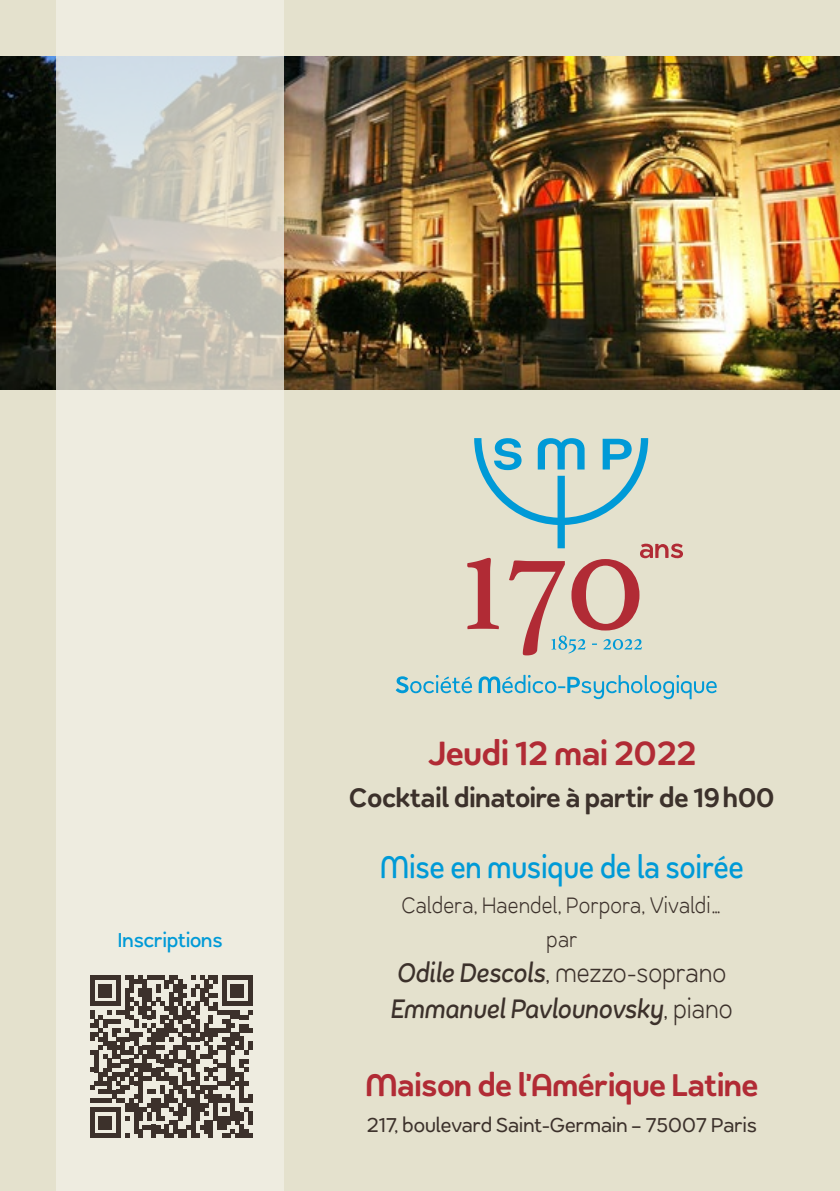
<style>
.page{position:relative;width:840px;height:1191px;background:#fff}
.page>*{position:absolute;margin:0;border:0;box-sizing:border-box;transform-origin:0 0}
.t1{font:900 30px "Kamber";color:#b12b35}
.t2{font:900 28px "Kamber";color:#b12b35}
.t3{font:600 28px "Kamber";letter-spacing:.005em;color:#009ad7;scale:.9 1}
.t4{font:italic 600 24px/35.6px "Kamber";letter-spacing:.005em;color:#3c312b;scale:.9 1}
.t5{font:900 24px "Kamber";color:#3c312b}
.t6{font:300 20px/33.6px "Kamber";letter-spacing:.02em;color:#3c312b;text-align:center;scale:.9 1}
.t7{font:500 18px "Kamber";color:#3c312b}
.t8{font:600 18px "Kamber";color:#009ad7}
.s1{font-weight:300;font-style:normal}
</style>
<div class="page">
<div style="left:0;top:0;width:839px;height:1191px;background:#e4e1cd"></div>
<svg style="left:467px;top:438px;width:215px;height:217px"></svg>
<svg style="left:395px;top:675px;width:77px;height:18px"></svg>
<svg style="left:478px;top:675px;width:238px;height:24px"></svg>
<img style="left:0;top:57px;width:839px;height:333px">
<svg style="left:57px;top:0;width:226px;height:1191px;background:#e3e1d5"></svg>
<svg style="left:90px;top:975px;width:163px;height:163px;background:#867f76"></svg>
<p class="t8" style="left:118px;top:924px;width:106px">Inscriptions</p>
<p class="t1" style="left:427px;top:727px;width:270px">Jeudi 12 mai 2022</p>
<p class="t5" style="left:349px;top:777px;width:426px">Cocktail dinatoire à partir de 19h00</p>
<p class="t3" style="left:380px;top:843px;width:405px">Mise en musique de la soirée</p>
<p class="t6" style="left:401px;top:887px;width:358px">Caldera, Haendel, Porpora, Vivaldi… par</p>
<p class="t4" style="left:391px;top:955px;width:381px">Odile Descols<span class="s1">, mezzo-soprano<br></span>Emmanuel Pavlounovsky<span class="s1">, piano</span></p>
<p class="t2" style="left:365px;top:1060px;width:394px">Maison de l’Amérique Latine</p>
<p class="t7" style="left:366px;top:1109px;width:391px">217, boulevard Saint-Germain – 75007 Paris</p>
</div>
